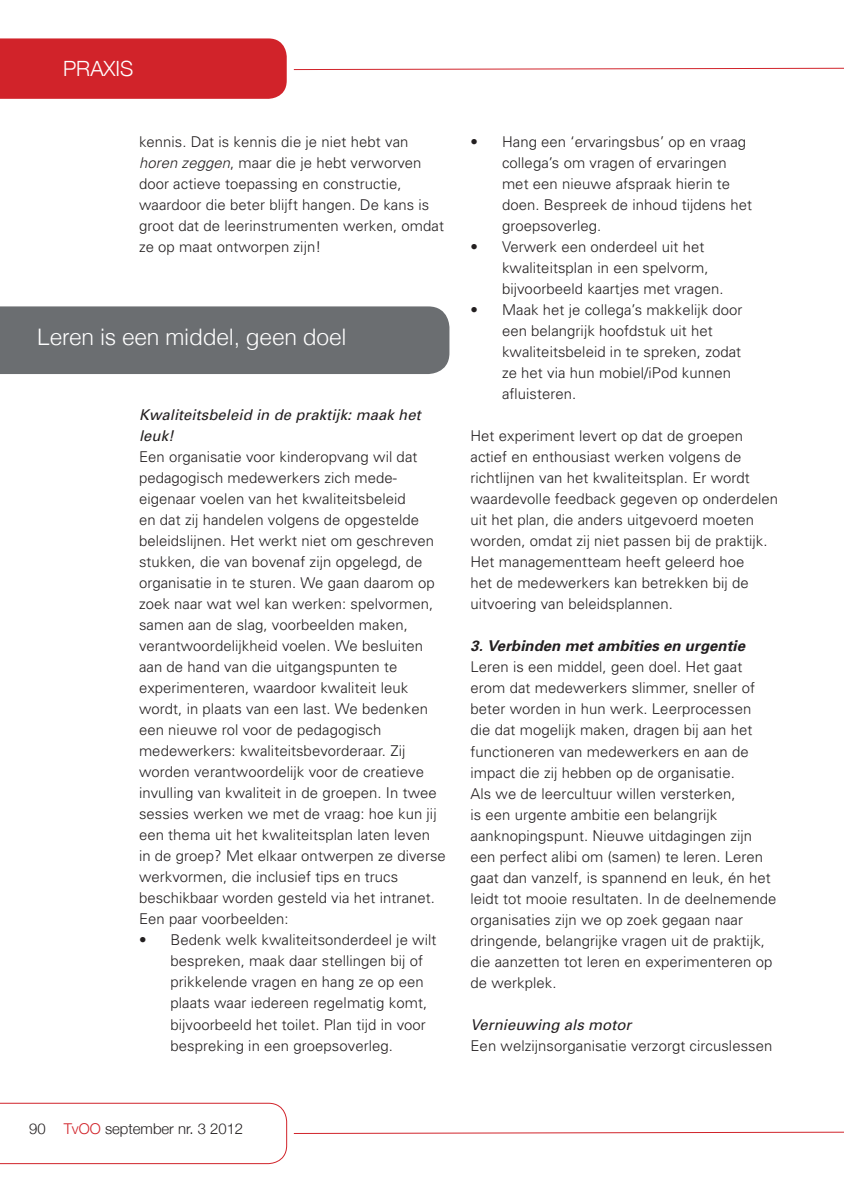
<style>
.page{position:relative;width:844px;height:1191px;background:#fff}
.page>*{position:absolute;margin:0;border:0;box-sizing:border-box;transform-origin:0 0}
.t1{font:300 22.75px "Helvetica";letter-spacing:-.01em;color:#fff}
.t2{font:300 21px "Helvetica Neue";color:#fff}
.t3{font:300 14.88px/21px "Univers";letter-spacing:.005em;color:#231f20}
.t4{font:italic 14.88px/21px "Univers";letter-spacing:.005em;color:#231f20}
.t5{font:italic 700 14.88px "Univers";letter-spacing:.005em;color:#231f20}
.t6{font:300 14.88px "Helvetica Neue";color:#231f20}
.s1{font-style:italic}
.s2{color:#d1232a}
</style>
<div class="page">
<div style="left:0;top:38px;width:287px;height:61px;background:#d1232a"></div>
<svg style="left:293px;top:67px;width:550px;height:3px"></svg>
<svg style="left:293px;top:1131px;width:550px;height:3px"></svg>
<svg style="left:0;top:1102px;width:287px;height:62px"></svg>
<div style="left:0;top:306px;width:449px;height:68px;background:#6b6e71"></div>
<h2 class="t2" style="left:63px;top:55px;width:13px">praxis</h2>
<p class="t3" style="left:139px;top:131px;width:306px">kennis. Dat is kennis die je niet hebt van <span class="s1">horen zeggen</span>, maar die je hebt verworven door actieve toepassing en constructie, waardoor die beter blijft hangen. De kans is groot dat de leerinstrumenten werken, omdat ze op maat ontworpen zijn!</p>
<h1 class="t1" style="left:37px;top:322px;width:311px">Leren is een middel, geen doel</h1>
<p class="t4" style="left:139px;top:404px;width:283px">Kwaliteitsbeleid in de praktijk: maak het leuk!</p>
<p class="t3" style="left:139px;top:446px;width:308px">Een organisatie voor kinderopvang wil dat pedagogisch medewerkers zich mede&shy;eigenaar voelen van het kwaliteitsbeleid<br>en dat zij handelen volgens de opgestelde beleidslijnen. Het werkt niet om geschreven stukken, die van bovenaf zijn opgelegd, de organisatie in te sturen. We gaan daarom op zoek naar wat wel kan werken: spelvormen, samen aan de slag, voorbeelden maken, verantwoordelijkheid voelen. We besluiten aan de hand van die uitgangspunten te experimenteren, waardoor kwaliteit leuk wordt, in plaats van een last. We bedenken een nieuwe rol voor de pedagogisch medewerkers: kwaliteitsbevorderaar. Zij worden verantwoordelijk voor de creatieve invulling van kwaliteit in de groepen. In twee sessies werken we met de vraag: hoe kun jij een thema uit het kwaliteitsplan laten leven<br>in de groep? Met elkaar ontwerpen ze diverse werkvormen, die inclusief tips en trucs beschikbaar worden gesteld via het intranet.<br>Een paar voorbeelden:</p>
<p class="t3" style="left:170px;top:929px;width:267px;text-indent:-32px">• Bedenk welk kwaliteitsonderdeel je wilt bespreken, maak daar stellingen bij of prikkelende vragen en hang ze op een plaats waar iedereen regelmatig komt, bijvoorbeeld het toilet. Plan tijd in voor bespreking in een groepsoverleg.</p>
<p class="t3" style="left:502px;top:131px;width:251px;text-indent:-32px">• Hang een ‘ervaringsbus’ op en vraag collega’s om vragen of ervaringen met een nieuwe afspraak hierin te doen. Bespreek de inhoud tijdens het groepsoverleg.</p>
<p class="t3" style="left:502px;top:236px;width:223px;text-indent:-32px">• Verwerk een onderdeel uit het kwaliteitsplan in een spelvorm, bijvoorbeeld kaartjes met vragen.</p>
<p class="t3" style="left:502px;top:299px;width:242px;text-indent:-32px">• Maak het je collega’s makkelijk door een belangrijk hoofdstuk uit het kwaliteitsbeleid in te spreken, zodat ze het via hun mobiel/iPod kunnen afluisteren.</p>
<p class="t3" style="left:470px;top:425px;width:309px">Het experiment levert op dat de groepen actief en enthousiast werken volgens de richtlijnen van het kwaliteitsplan. Er wordt waardevolle feedback gegeven op onderdelen uit het plan, die anders uitgevoerd moeten worden, omdat zij niet passen bij de praktijk.<br>Het managementteam heeft geleerd hoe<br>het de medewerkers kan betrekken bij de uitvoering van beleidsplannen.</p>
<p class="t5" style="left:470px;top:636px;width:276px">3. Verbinden met ambities en urgentie</p>
<p class="t3" style="left:470px;top:656px;width:307px">Leren is een middel, geen doel. Het gaat erom dat medewerkers slimmer, sneller of beter worden in hun werk. Leerprocessen<br>die dat mogelijk maken, dragen bij aan het functioneren van medewerkers en aan de impact die zij hebben op de organisatie.<br>Als we de leercultuur willen versterken,<br>is een urgente ambitie een belangrijk aanknopingspunt. Nieuwe uitdagingen zijn een perfect alibi om (samen) te leren. Leren gaat dan vanzelf, is spannend en leuk, én het leidt tot mooie resultaten. In de deelnemende organisaties zijn we op zoek gegaan naar dringende, belangrijke vragen uit de praktijk, die aanzetten tot leren en experimenteren op de werkplek.</p>
<p class="t4" style="left:470px;top:1013px;width:162px">Vernieuwing als motor</p>
<p class="t3" style="left:470px;top:1034px;width:303px">Een welzijnsorganisatie verzorgt circuslessen</p>
<p class="t6" style="left:29px;top:1120px;width:215px">90 <span class="s2">TvOO</span> september nr. 3 2012</p>
</div>
